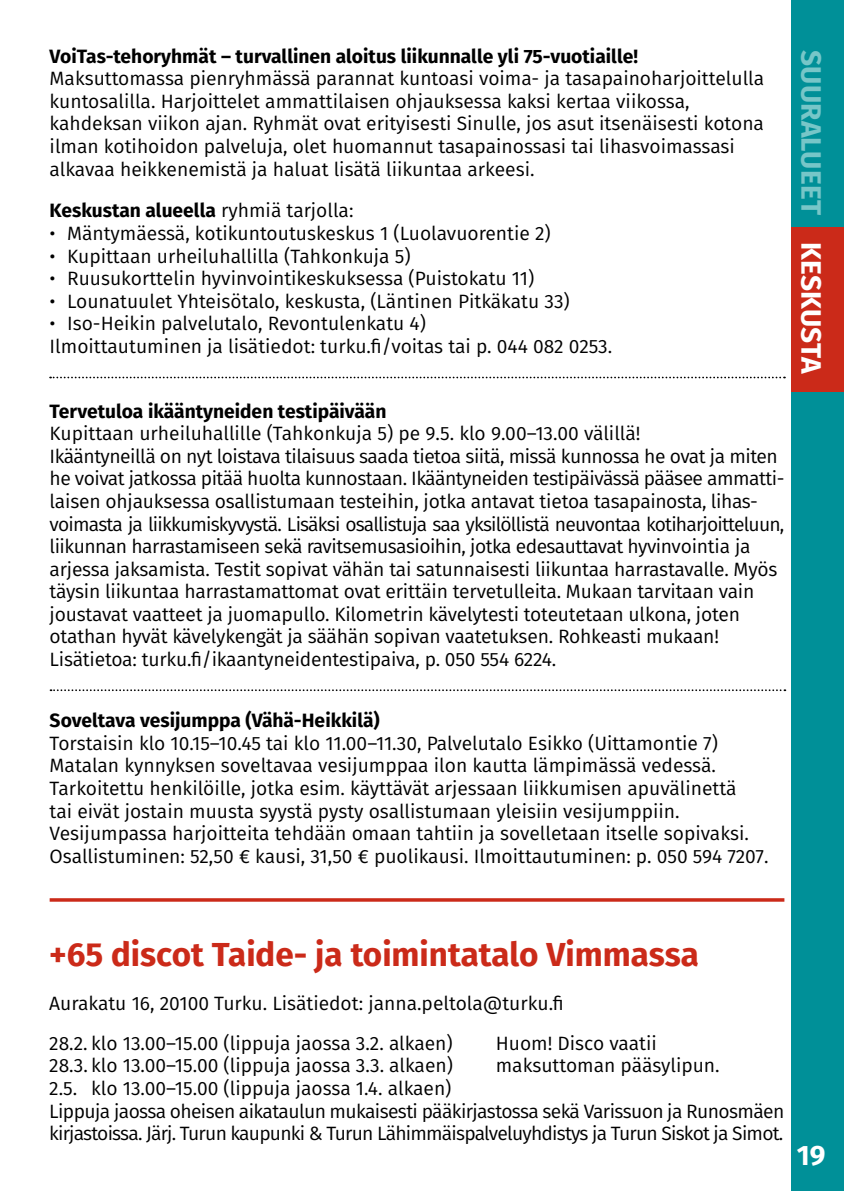
<style>
.page{position:relative;width:844px;height:1191px;background:#fff}
.page>*{position:absolute;margin:0;border:0;box-sizing:border-box;transform-origin:0 0}
.t1{font:700 33.25px "Fira Sans";color:#cb2a19}
.t2{font:700 28px "Fira Sans";letter-spacing:.01em;color:#77c6c8}
.t3{font:700 28px "Fira Sans";color:#fff}
.t4{font:19.25px/22.6px "Fira Sans";letter-spacing:-.01em;color:#000}
.t5{font:19.25px/22.6px "Fira Sans";letter-spacing:-.04em;color:#000}
.t6{font:700 19.25px "Fira Sans";color:#000}
.s1{font-weight:400}
.s2{color:#fff}
</style>
<div class="page">
<div style="left:791px;top:0;width:52px;height:227px;background:#009098"></div>
<div style="left:791px;top:227px;width:52px;height:165px;background:#cb2a19"></div>
<div style="left:791px;top:392px;width:52px;height:799px;background:#009098"></div>
<svg style="left:50px;top:376px;width:734px;height:2px"></svg>
<svg style="left:50px;top:689px;width:735px;height:2px"></svg>
<hr style="left:50px;top:898px;width:734px;height:3px;background:#cb2a19">
<p class="t6" style="left:50px;top:40px;width:589px">VoiTas-tehoryhmät – turvallinen aloitus liikunnalle yli 75-vuotiaille!</p>
<p class="t4" style="left:50px;top:67px;width:716px">Maksuttomassa pienryhmässä parannat kuntoasi voima- ja tasapainoharjoittelulla kuntosalilla. Harjoittelet ammattilaisen ohjauksessa kaksi kertaa viikossa, kahdeksan viikon ajan. Ryhmät ovat erityisesti Sinulle, jos asut itsenäisesti kotona ilman kotihoidon palveluja, olet huomannut tasapainossasi tai lihasvoimassasi alkavaa heikkenemistä ja haluat lisätä liikuntaa arkeesi.</p>
<p class="t6" style="left:50px;top:194px;width:305px">Keskustan alueella <span class="s1">ryhmiä tarjolla:</span></p>
<p class="t4" style="left:50px;top:222px;width:502px">• Mäntymäessä, kotikuntoutuskeskus 1 (Luolavuorentie 2)</p>
<p class="t4" style="left:50px;top:244px;width:362px">• Kupittaan urheiluhallilla (Tahkonkuja 5)</p>
<p class="t4" style="left:50px;top:267px;width:486px">• Ruusukorttelin hyvinvointikeskuksessa (Puistokatu 11)</p>
<p class="t4" style="left:50px;top:289px;width:521px">• Lounatuulet Yhteisötalo, keskusta, (Läntinen Pitkäkatu 33)</p>
<p class="t4" style="left:50px;top:312px;width:564px">• Iso-Heikin palvelutalo, Revontulenkatu 4)<br>Ilmoittautuminen ja lisätiedot: turku.fi/voitas tai p. 044 082 0253.</p>
<p class="t6" style="left:50px;top:395px;width:338px">Tervetuloa ikääntyneiden testipäivään</p>
<p class="t4" style="left:50px;top:422px;width:736px">Kupittaan urheiluhallille (Tahkonkuja 5) pe 9.5. klo 9.00–13.00 välillä!<br>Ikääntyneillä on nyt loistava tilaisuus saada tietoa siitä, missä kunnossa he ovat ja miten he voivat jatkossa pitää huolta kunnostaan. Ikääntyneiden testipäivässä pääsee ammatti&shy;laisen ohjauksessa osallistumaan testeihin, jotka antavat tietoa tasapainosta, lihas&shy;voimasta ja liikkumiskyvystä. Lisäksi osallistuja saa yksilöllistä neuvontaa kotiharjoitteluun, liikunnan harrastamiseen sekä ravitsemusasioihin, jotka edesauttavat hyvinvointia ja arjessa jaksamista. Testit sopivat vähän tai satunnaisesti liikuntaa harrastavalle. Myös täysin liikuntaa harrastamattomat ovat erittäin tervetulleita. Mukaan tarvitaan vain joustavat vaatteet ja juomapullo. Kilometrin kävelytesti toteutetaan ulkona, joten otathan hyvät kävelykengät ja säähän sopivan vaatetuksen. Rohkeasti mukaan!<br>Lisätietoa: turku.fi/ikaantyneidentestipaiva, p. 050 554 6224.</p>
<p class="t6" style="left:50px;top:704px;width:331px">Soveltava vesijumppa (Vähä-Heikkilä)</p>
<p class="t4" style="left:50px;top:731px;width:720px">Torstaisin klo 10.15–10.45 tai klo 11.00–11.30, Palvelutalo Esikko (Uittamontie 7)<br>Matalan kynnyksen soveltavaa vesijumppaa ilon kautta lämpimässä vedessä.<br>Tarkoitettu henkilöille, jotka esim. käyttävät arjessaan liikkumisen apuvälinettä<br>tai eivät jostain muusta syystä pysty osallistumaan yleisiin vesijumppiin.<br>Vesijumpassa harjoitteita tehdään omaan tahtiin ja sovelletaan itselle sopivaksi.<br>Osallistuminen: 52,50 € kausi, 31,50 € puolikausi. Ilmoittautuminen: p. 050 594 7207.</p>
<h2 class="t2" style="left:834px;top:50px;width:326px;rotate:90deg">SUURALUEET <span class="s2">KESKUSTA</span></h2>
<h1 class="t1" style="left:49px;top:926px;width:651px">+65 discot Taide- ja toimintatalo Vimmassa</h1>
<p class="t4" style="left:49px;top:982px;width:516px;line-height:40.1px">Aurakatu 16, 20100 Turku. Lisätiedot: janna.peltola@turku.fi<br>28.2. klo 13.00–15.00 (lippuja jaossa 3.2. alkaen)</p>
<p class="t4" style="left:495px;top:1031px;width:162px">Huom! Disco vaatii</p>
<p class="t4" style="left:49px;top:1054px;width:405px">28.3. klo 13.00–15.00 (lippuja jaossa 3.3. alkaen)</p>
<p class="t4" style="left:495px;top:1054px;width:225px">maksuttoman pääsylipun.</p>
<p class="t5" style="left:49px;top:1076px;width:736px">2.5. klo 13.00–15.00 (lippuja jaossa 1.4. alkaen)<br>Lippuja jaossa oheisen aikataulun mukaisesti pääkirjastossa sekä Varissuon ja Runosmäen kirjastoissa. Järj. Turun kaupunki &amp; Turun Lähimmäispalveluyhdistys ja Turun Siskot ja Simot.</p>
<h2 class="t3" style="left:796px;top:1131px;width:30px">19</h2>
</div>
